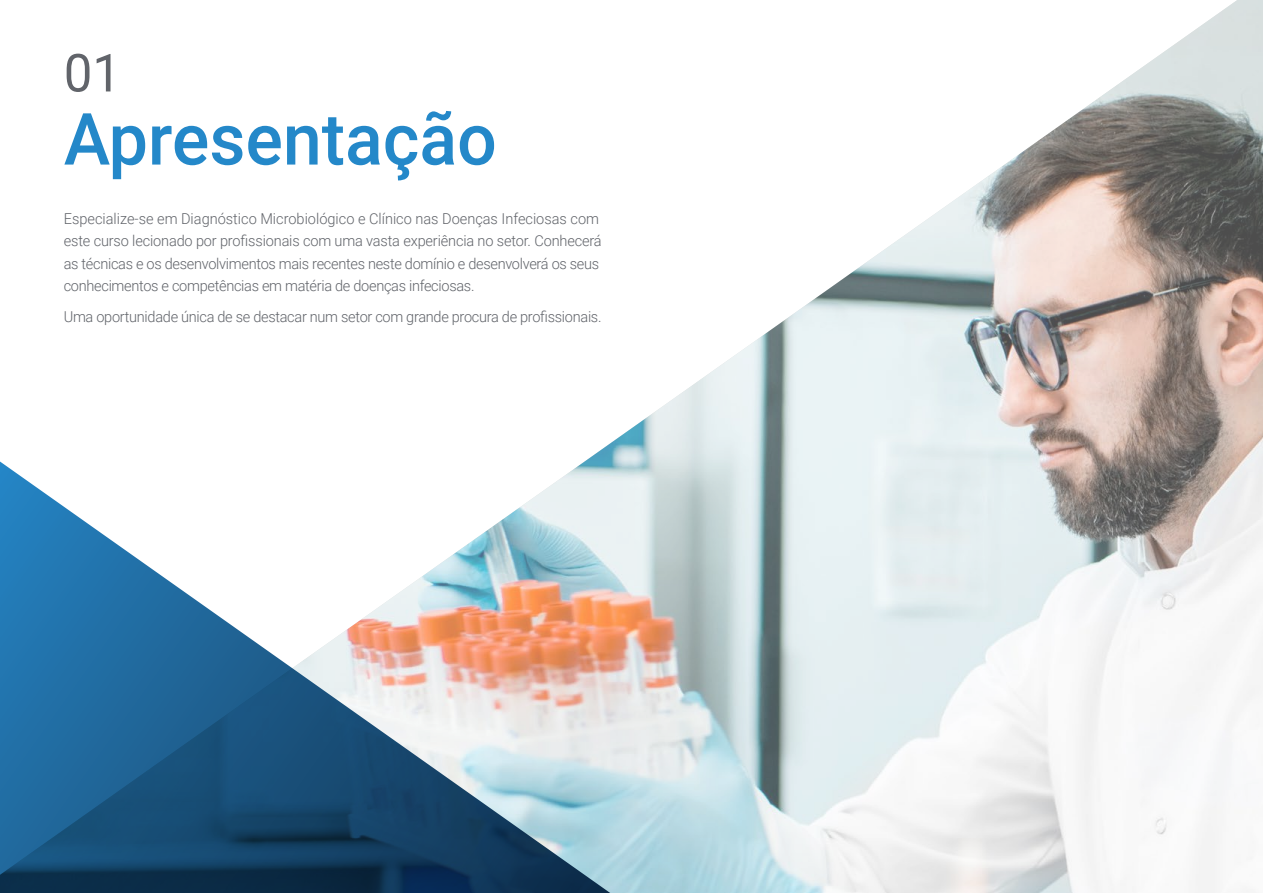
<style>
.page{position:relative;width:1263px;height:893px;background:#fff}
.page>*{position:absolute;margin:0;border:0;box-sizing:border-box;transform-origin:0 0}
.t1{font:500 72px "Roboto";color:#2488c9}
.t2{font:52.5px "Roboto";color:#61646a}
.t3{font:300 15px/22.5px "Roboto";letter-spacing:-.02em;color:#61646a}
</style>
<div class="page">
<img style="left:606px;top:0;width:657px;height:893px">
<svg style="left:0;top:446px;width:640px;height:447px"></svg>
<h2 class="t2" style="left:64px;top:36px;width:59px">01</h2>
<h1 class="t1" style="left:64px;top:89px;width:435px">Apresentação</h1>
<p class="t3" style="left:64px;top:207px;width:539px">Especialize-se em Diagnóstico Microbiológico e Clínico nas Doenças Infeciosas com este curso lecionado por profissionais com uma vasta experiência no setor. Conhecerá as técnicas e os desenvolvimentos mais recentes neste domínio e desenvolverá os seus conhecimentos e competências em matéria de doenças infeciosas.</p>
<p class="t3" style="left:64px;top:305px;width:539px">Uma oportunidade única de se destacar num setor com grande procura de profissionais.</p>
</div>
